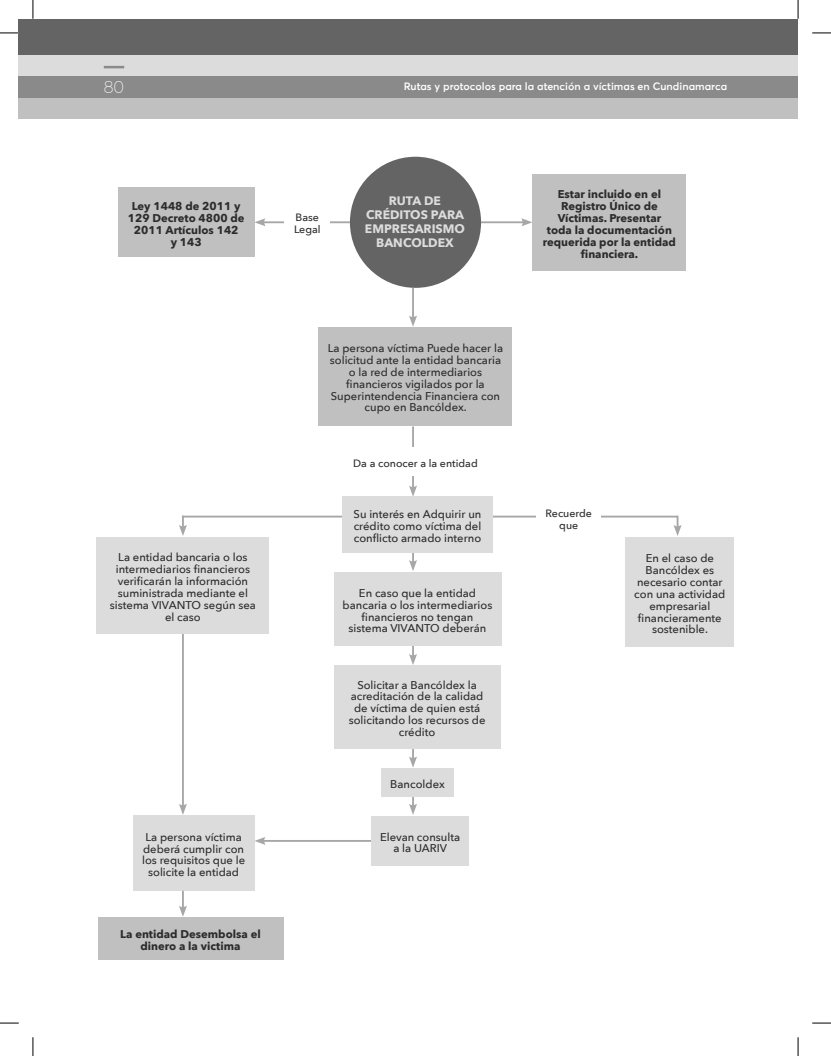
<style>
.page{position:relative;width:831px;height:1056px;background:#fff}
.page>*{position:absolute;margin:0;border:0;box-sizing:border-box;transform-origin:0 0}
.t1{font:100 17.5px "Averta Std";color:#fff}
.t2{font:700 12.25px/13.8px "Avenir Next";color:#dcdcdc;text-align:center}
.t3{font:500 11.25px/11.9px "Avenir Next";color:#2c2c2c;text-align:center}
.t4{font:700 11.25px/11.9px "Avenir Next";color:#2c2c2c;text-align:center}
.t5{font:600 10.62px "Averta Std";color:#fff}
.t6{font:500 10.62px/11.9px "Avenir Next";color:#2c2c2c}
</style>
<div class="page">
<div style="left:19px;top:97px;width:779px;height:22px;background:#c0c0c0"></div>
<div style="left:19px;top:76px;width:779px;height:21px;background:#8a8a8a"></div>
<div style="left:19px;top:54px;width:779px;height:22px;background:#dcdcdc"></div>
<div style="left:19px;top:19px;width:779px;height:35px;background:#646464"></div>
<hr style="left:104px;top:66px;width:20px;height:2px;background:#8a8a8a">
<hr style="left:262px;top:840px;width:114px;height:2px;background:#a7a7a7">
<svg style="left:254px;top:837px;width:12px;height:8px"></svg>
<hr style="left:182px;top:629px;width:2px;height:178px;background:#a7a7a7">
<svg style="left:179px;top:804px;width:8px;height:11px"></svg>
<hr style="left:182px;top:516px;width:495px;height:1px;background:#a7a7a7">
<hr style="left:412px;top:426px;width:2px;height:63px;background:#a7a7a7">
<svg style="left:409px;top:485px;width:8px;height:12px"></svg>
<svg style="left:409px;top:553px;width:8px;height:18px"></svg>
<svg style="left:409px;top:646px;width:8px;height:19px"></svg>
<svg style="left:409px;top:748px;width:8px;height:19px"></svg>
<svg style="left:409px;top:796px;width:8px;height:19px"></svg>
<hr style="left:262px;top:221px;width:102px;height:2px;background:#a7a7a7">
<svg style="left:254px;top:218px;width:12px;height:8px"></svg>
<hr style="left:417px;top:221px;width:108px;height:2px;background:#a7a7a7">
<svg style="left:521px;top:218px;width:11px;height:8px"></svg>
<div style="left:350px;top:157px;width:131px;height:131px;background:#646464;border-radius:50%"></div>
<div style="left:319px;top:327px;width:193px;height:98px;background:#c0c0c0"></div>
<div style="left:625px;top:537px;width:109px;height:110px;background:#dcdcdc"></div>
<div style="left:97px;top:537px;width:172px;height:97px;background:#dcdcdc"></div>
<div style="left:133px;top:815px;width:121px;height:76px;background:#dcdcdc"></div>
<div style="left:98px;top:917px;width:185px;height:42px;background:#c0c0c0"></div>
<div style="left:342px;top:497px;width:151px;height:56px;background:#dcdcdc"></div>
<div style="left:334px;top:572px;width:167px;height:74px;background:#dcdcdc"></div>
<div style="left:334px;top:665px;width:166px;height:83px;background:#dcdcdc"></div>
<div style="left:381px;top:768px;width:73px;height:28px;background:#dcdcdc"></div>
<div style="left:371px;top:816px;width:98px;height:50px;background:#dcdcdc"></div>
<div style="left:532px;top:174px;width:154px;height:96px;background:#c0c0c0"></div>
<div style="left:118px;top:188px;width:136px;height:69px;background:#c0c0c0"></div>
<div style="left:284px;top:201px;width:46px;height:41px;background:#fff"></div>
<div style="left:342px;top:447px;width:147px;height:29px;background:#fff"></div>
<svg style="left:179px;top:517px;width:8px;height:19px"></svg>
<svg style="left:179px;top:891px;width:8px;height:26px"></svg>
<svg style="left:673px;top:516px;width:9px;height:20px"></svg>
<hr style="left:412px;top:288px;width:2px;height:31px;background:#a7a7a7">
<svg style="left:409px;top:315px;width:8px;height:11px"></svg>
<div style="left:536px;top:497px;width:65px;height:41px;background:#fff"></div>
<svg style="left:0;top:32px;width:19px;height:2px"></svg>
<svg style="left:812px;top:32px;width:19px;height:2px"></svg>
<svg style="left:0;top:1022px;width:19px;height:2px"></svg>
<svg style="left:812px;top:1022px;width:19px;height:2px"></svg>
<svg style="left:32px;top:0;width:2px;height:19px"></svg>
<svg style="left:32px;top:1037px;width:2px;height:19px"></svg>
<svg style="left:797px;top:0;width:2px;height:19px"></svg>
<svg style="left:797px;top:1037px;width:2px;height:19px"></svg>
<h1 class="t1" style="left:104px;top:76px;width:22px">80</h1>
<p class="t5" style="left:404px;top:80px;width:325px">Rutas y protocolos para la atención a víctimas en Cundinamarca</p>
<p class="t4" style="left:128px;top:200px;width:118px">Ley 1448 de 2011 y<br>129 Decreto 4800 de<br>2011 Artículos 142<br>y 143</p>
<p class="t6" style="left:294px;top:211px;width:28px">Base<br>Legal</p>
<p class="t2" style="left:365px;top:194px;width:102px">RUTA DE<br>CRÉDITOS PARA<br>EMPRESARISMO<br>BANCOLDEX</p>
<p class="t3" style="left:110px;top:551px;width:147px">La entidad bancaria o los intermediarios financieros verificarán la información suministrada mediante el sistema VIVANTO según sea el caso</p>
<p class="t3" style="left:142px;top:830px;width:105px">La persona víctima deberá cumplir con los requisitos que le solicite la entidad</p>
<p class="t4" style="left:120px;top:928px;width:142px">La entidad Desembolsa el dinero a la victima</p>
<p class="t3" style="left:328px;top:342px;width:177px">La persona víctima Puede hacer la solicitud ante la entidad bancaria o la red de intermediarios financieros vigilados por la<br>Superintendencia Financiera con cupo en Bancóldex.</p>
<p class="t6" style="left:353px;top:457px;width:126px">Da a conocer a la entidad</p>
<p class="t3" style="left:354px;top:508px;width:129px;text-align:justify">Su interés en Adquirir un crédito como víctima del conflicto armado interno</p>
<p class="t3" style="left:343px;top:586px;width:151px">En caso que la entidad bancaria o los intermediarios financieros no tengan sistema VIVANTO deberán</p>
<p class="t3" style="left:349px;top:678px;width:138px">Solicitar a Bancóldex la acreditación de la calidad de víctima de quien está solicitando los recursos de crédito</p>
<p class="t3" style="left:390px;top:777px;width:56px">Bancoldex</p>
<p class="t3" style="left:380px;top:830px;width:82px">Elevan consulta a la UARIV</p>
<p class="t4" style="left:543px;top:188px;width:134px">Estar incluido en el<br>Registro Único de<br>Víctimas. Presentar<br>toda la documentación requerida por la entidad financiera.</p>
<p class="t6" style="left:545px;top:507px;width:48px;text-align:center">Recuerde que</p>
<p class="t3" style="left:634px;top:552px;width:93px">En el caso de<br>Bancóldex es necesario contar con una actividad empresarial financieramente sostenible.</p>
</div>
